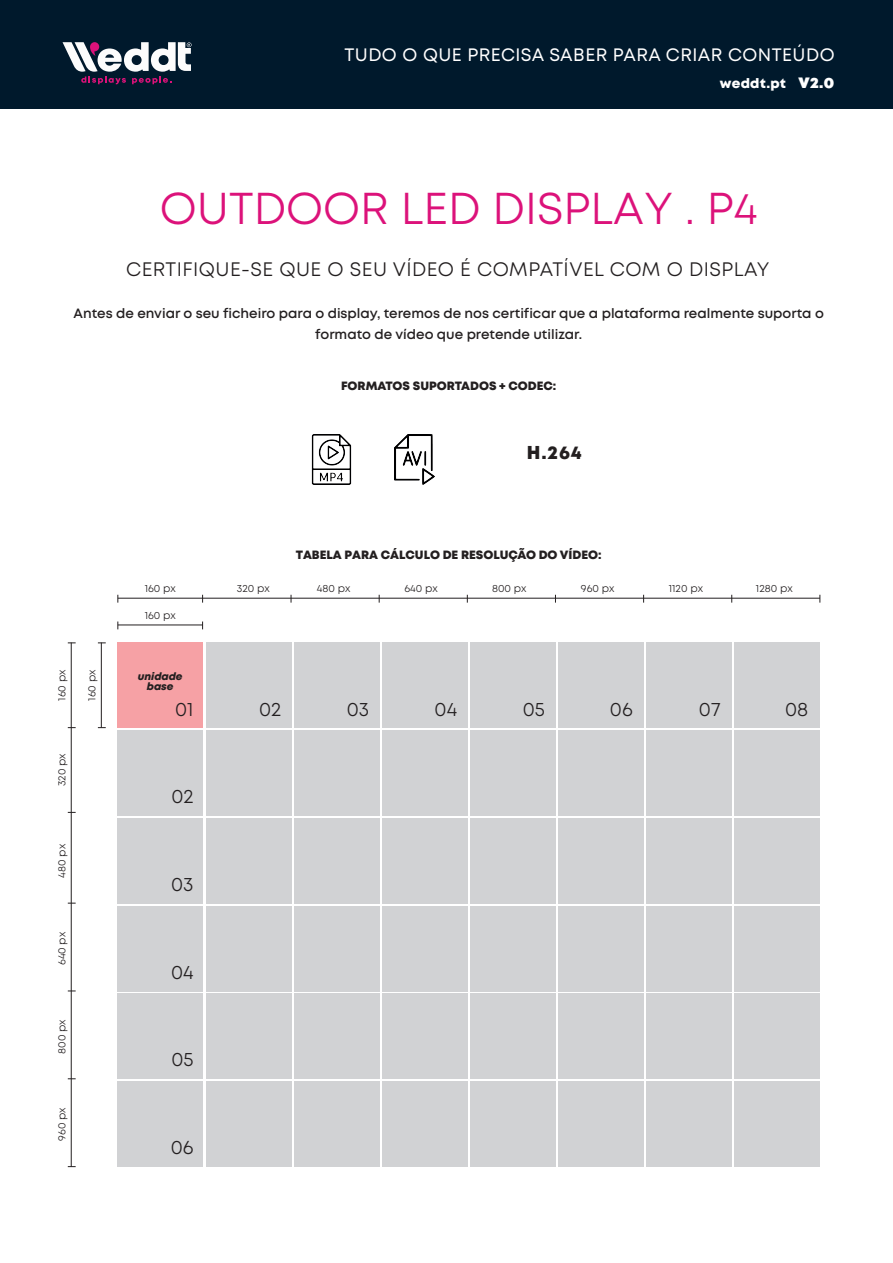
<style>
.page{position:relative;width:893px;height:1263px;background:#fff}
.page>*{position:absolute;margin:0;border:0;box-sizing:border-box;transform-origin:0 0}
.t1{font:44.55px "Mont";color:#dc127a}
.t2{font:19.5px "Mont";letter-spacing:.025em;color:#231f20}
.t3{font:800 18.6px "Mont";color:#231f20}
.t4{font:18px "Mont";letter-spacing:.025em;color:#fff}
.t5{font:600 13.5px/21px "Mont";color:#231f20;text-align:center}
.t6{font:800 13.5px "Mont";letter-spacing:.025em;color:#fff}
.t7{font:800 12px "Mont";color:#231f20}
.t8{font:10.5px "Mont";color:#231f20}
.t9{font:italic 800 10.5px/10.5px "Mont";color:#231f20;text-align:center}
.s1{font-weight:900;font-size:15px}
</style>
<div class="page">
<div style="left:0;top:0;width:893px;height:109px;background:#00192c"></div>
<img style="left:311px;top:435px;width:41px;height:50px">
<img style="left:395px;top:435px;width:39px;height:50px">
<div style="left:118px;top:643px;width:85px;height:85px;background:#f6a1a5"></div>
<div style="left:206px;top:643px;width:85px;height:85px;background:#d1d2d4"></div>
<div style="left:294px;top:643px;width:85px;height:85px;background:#d1d2d4"></div>
<div style="left:382px;top:643px;width:85px;height:85px;background:#d1d2d4"></div>
<div style="left:470px;top:643px;width:85px;height:85px;background:#d1d2d4"></div>
<div style="left:559px;top:643px;width:85px;height:85px;background:#d1d2d4"></div>
<div style="left:647px;top:643px;width:85px;height:85px;background:#d1d2d4"></div>
<div style="left:735px;top:643px;width:85px;height:85px;background:#d1d2d4"></div>
<div style="left:118px;top:730px;width:85px;height:85px;background:#d1d2d4"></div>
<div style="left:206px;top:730px;width:85px;height:85px;background:#d1d2d4"></div>
<div style="left:294px;top:730px;width:85px;height:85px;background:#d1d2d4"></div>
<div style="left:382px;top:730px;width:85px;height:85px;background:#d1d2d4"></div>
<div style="left:470px;top:730px;width:85px;height:85px;background:#d1d2d4"></div>
<div style="left:559px;top:730px;width:85px;height:85px;background:#d1d2d4"></div>
<div style="left:647px;top:730px;width:85px;height:85px;background:#d1d2d4"></div>
<div style="left:735px;top:730px;width:85px;height:85px;background:#d1d2d4"></div>
<div style="left:118px;top:818px;width:85px;height:85px;background:#d1d2d4"></div>
<div style="left:206px;top:818px;width:85px;height:85px;background:#d1d2d4"></div>
<div style="left:294px;top:818px;width:85px;height:85px;background:#d1d2d4"></div>
<div style="left:382px;top:818px;width:85px;height:85px;background:#d1d2d4"></div>
<div style="left:470px;top:818px;width:85px;height:85px;background:#d1d2d4"></div>
<div style="left:559px;top:818px;width:85px;height:85px;background:#d1d2d4"></div>
<div style="left:647px;top:818px;width:85px;height:85px;background:#d1d2d4"></div>
<div style="left:735px;top:818px;width:85px;height:85px;background:#d1d2d4"></div>
<div style="left:118px;top:906px;width:85px;height:85px;background:#d1d2d4"></div>
<div style="left:206px;top:906px;width:85px;height:85px;background:#d1d2d4"></div>
<div style="left:294px;top:906px;width:85px;height:85px;background:#d1d2d4"></div>
<div style="left:382px;top:906px;width:85px;height:85px;background:#d1d2d4"></div>
<div style="left:470px;top:906px;width:85px;height:85px;background:#d1d2d4"></div>
<div style="left:559px;top:906px;width:85px;height:85px;background:#d1d2d4"></div>
<div style="left:647px;top:906px;width:85px;height:85px;background:#d1d2d4"></div>
<div style="left:735px;top:906px;width:85px;height:85px;background:#d1d2d4"></div>
<div style="left:118px;top:994px;width:85px;height:85px;background:#d1d2d4"></div>
<div style="left:206px;top:994px;width:85px;height:85px;background:#d1d2d4"></div>
<div style="left:294px;top:994px;width:85px;height:85px;background:#d1d2d4"></div>
<div style="left:382px;top:994px;width:85px;height:85px;background:#d1d2d4"></div>
<div style="left:470px;top:994px;width:85px;height:85px;background:#d1d2d4"></div>
<div style="left:559px;top:994px;width:85px;height:85px;background:#d1d2d4"></div>
<div style="left:647px;top:994px;width:85px;height:85px;background:#d1d2d4"></div>
<div style="left:735px;top:994px;width:85px;height:85px;background:#d1d2d4"></div>
<div style="left:118px;top:1082px;width:85px;height:85px;background:#d1d2d4"></div>
<div style="left:206px;top:1082px;width:85px;height:85px;background:#d1d2d4"></div>
<div style="left:294px;top:1082px;width:85px;height:85px;background:#d1d2d4"></div>
<div style="left:382px;top:1082px;width:85px;height:85px;background:#d1d2d4"></div>
<div style="left:470px;top:1082px;width:85px;height:85px;background:#d1d2d4"></div>
<div style="left:559px;top:1082px;width:85px;height:85px;background:#d1d2d4"></div>
<div style="left:647px;top:1082px;width:85px;height:85px;background:#d1d2d4"></div>
<div style="left:735px;top:1082px;width:85px;height:85px;background:#d1d2d4"></div>
<hr style="left:118px;top:625px;width:85px;height:1px;background:#231f20">
<hr style="left:118px;top:598px;width:702px;height:1px;background:#231f20">
<hr style="left:101px;top:643px;width:1px;height:85px;background:#231f20">
<hr style="left:71px;top:643px;width:1px;height:524px;background:#231f20">
<svg style="left:63px;top:42px;width:129px;height:42px"></svg>
<h3 class="t4" style="left:344px;top:43px;width:492px">TUDO O QUE PRECISA SABER PARA CRIAR CONTEÚDO</h3>
<p class="t6" style="left:720px;top:75px;width:116px">weddt.pt <span class="s1">V2.0</span></p>
<h1 class="t1" style="left:160px;top:180px;width:599px">OUTDOOR LED DISPLAY . P4</h1>
<h2 class="t2" style="left:126px;top:257px;width:645px">CERTIFIQUE-SE QUE O SEU VÍDEO É COMPATÍVEL COM O DISPLAY</h2>
<p class="t5" style="left:74px;top:302px;width:752px">Antes de enviar o seu ficheiro para o display, teremos de nos certificar que a plataforma realmente suporta o formato de vídeo que pretende utilizar.</p>
<p class="t7" style="left:341px;top:377px;width:217px">FORMATOS SUPORTADOS + CODEC:</p>
<h3 class="t3" style="left:527px;top:440px;width:56px">H.264</h3>
<p class="t7" style="left:296px;top:547px;width:307px">TABELA PARA CÁLCULO DE RESOLUÇÃO DO VÍDEO:</p>
<p class="t8" style="left:145px;top:582px;width:33px">160 px</p>
<p class="t8" style="left:237px;top:582px;width:34px">320 px</p>
<p class="t8" style="left:317px;top:582px;width:35px">480 px</p>
<p class="t8" style="left:404px;top:582px;width:35px">640 px</p>
<p class="t8" style="left:492px;top:582px;width:36px">800 px</p>
<p class="t8" style="left:581px;top:582px;width:35px">960 px</p>
<p class="t8" style="left:669px;top:582px;width:36px">1120 px</p>
<p class="t8" style="left:756px;top:582px;width:38px">1280 px</p>
<p class="t8" style="left:55px;top:701px;width:33px;rotate:-90deg">160 px</p>
<p class="t8" style="left:85px;top:701px;width:33px;rotate:-90deg">160 px</p>
<p class="t8" style="left:55px;top:786px;width:34px;rotate:-90deg">320 px</p>
<p class="t8" style="left:55px;top:877px;width:35px;rotate:-90deg">480 px</p>
<p class="t8" style="left:55px;top:965px;width:35px;rotate:-90deg">640 px</p>
<p class="t8" style="left:55px;top:1053px;width:36px;rotate:-90deg">800 px</p>
<p class="t8" style="left:55px;top:1141px;width:35px;rotate:-90deg">960 px</p>
<p class="t8" style="left:145px;top:609px;width:33px">160 px</p>
<p class="t9" style="left:138px;top:671px;width:46px">unidade base</p>
<h2 class="t2" style="left:175px;top:697px;width:20px">01</h2>
<h2 class="t2" style="left:171px;top:784px;width:24px">02</h2>
<h2 class="t2" style="left:171px;top:871px;width:24px">03</h2>
<h2 class="t2" style="left:171px;top:959px;width:24px">04</h2>
<h2 class="t2" style="left:171px;top:1047px;width:24px">05</h2>
<h2 class="t2" style="left:171px;top:1135px;width:24px">06</h2>
<h2 class="t2" style="left:259px;top:697px;width:24px">02</h2>
<h2 class="t2" style="left:347px;top:697px;width:24px">03</h2>
<h2 class="t2" style="left:435px;top:697px;width:24px">04</h2>
<h2 class="t2" style="left:523px;top:697px;width:24px">05</h2>
<h2 class="t2" style="left:610px;top:697px;width:24px">06</h2>
<h2 class="t2" style="left:699px;top:697px;width:23px">07</h2>
<h2 class="t2" style="left:785px;top:697px;width:25px">08</h2>
</div>
